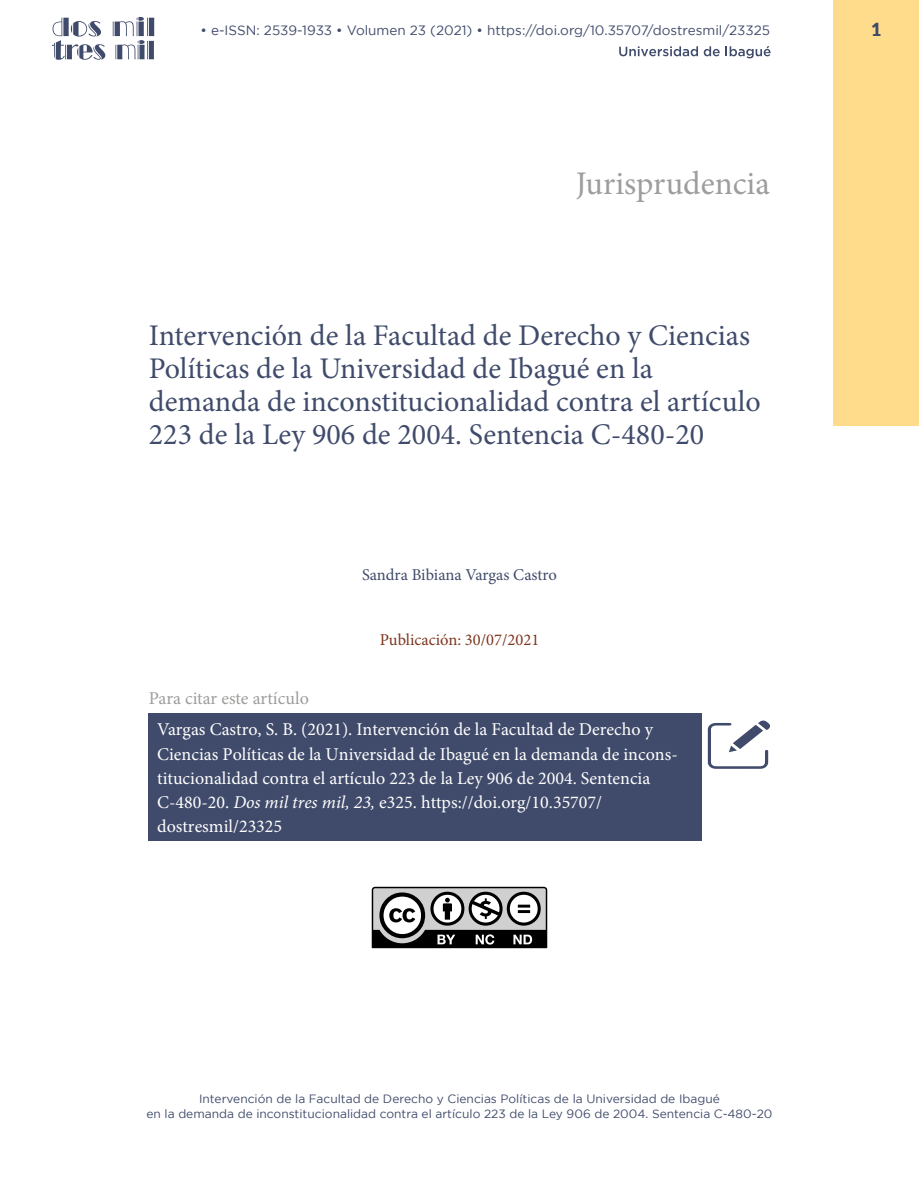
<style>
.page{position:relative;width:919px;height:1191px;background:#fff}
.page>*{position:absolute;margin:0;border:0;box-sizing:border-box;transform-origin:0 0}
.t1{font:33px "Minion Pro";color:#9d9d9c}
.t2{font:30px/33px "Minion Pro";color:#404b6b}
.t3{font:18px/24.3px "Minion Pro";color:#fff}
.t4{font:18px "Minion Pro";color:#9d9d9c}
.t5{font:900 18px "Lato";color:#404b6b}
.t6{font:16.5px "Minion Pro";letter-spacing:-.005em;color:#404b6b}
.t7{font:16.5px "Minion Pro";color:#7e361f}
.t8{font:13.5px "Gotham";color:#404b6b}
.t9{font:12px/14.4px "Gotham";color:#404b6b;text-align:center}
.s1{font-style:italic}
</style>
<div class="page">
<svg style="left:52px;top:17px;width:102px;height:43px"></svg>
<div style="left:833px;top:0;width:85px;height:425px;background:#fedc8c"></div>
<svg style="left:619px;top:46px;width:100px;height:10px"></svg>
<svg style="left:725px;top:46px;width:45px;height:12px"></svg>
<div style="left:149px;top:713px;width:553px;height:128px;background:#404b6b"></div>
<svg style="left:707px;top:720px;width:63px;height:49px"></svg>
<svg style="left:372px;top:886px;width:175px;height:62px"></svg>
<p class="t8" style="left:201px;top:23px;width:571px">• e-ISSN: 2539-1933 • Volumen 23 (2021) • https://doi.org/10.35707/dostresmil/23325</p>
<p class="t5" style="left:871px;top:16px;width:12px">1</p>
<h1 class="t1" style="left:575px;top:161px;width:196px">Jurisprudencia</h1>
<h2 class="t2" style="left:149px;top:319px;width:613px">Intervención de la Facultad de Derecho y Ciencias Políticas de la Universidad de Ibagué en la demanda de inconstitucionalidad contra el artículo 223 de la Ley 906 de 2004. Sentencia C-480-20</h2>
<p class="t6" style="left:362px;top:564px;width:196px">Sandra Bibiana Vargas Castro</p>
<p class="t7" style="left:379px;top:629px;width:161px">Publicación: 30/07/2021</p>
<p class="t4" style="left:149px;top:686px;width:161px">Para citar este artículo</p>
<p class="t3" style="left:157px;top:717px;width:522px">Vargas Castro, S. B. (2021). Intervención de la Facultad de Derecho y Ciencias Políticas de la Universidad de Ibagué en la demanda de incons&shy;titucionalidad contra el artículo 223 de la Ley 906 de 2004. Sentencia C-480-20. <span class="s1">Dos mil tres mil, 23,</span> e325. https://doi.org/10.35707/ dostresmil/23325</p>
<p class="t9" style="left:146px;top:1091px;width:627px">Intervención de la Facultad de Derecho y Ciencias Políticas de la Universidad de Ibagué<br>en la demanda de inconstitucionalidad contra el artículo 223 de la Ley 906 de 2004. Sentencia C-480-20</p>
</div>
